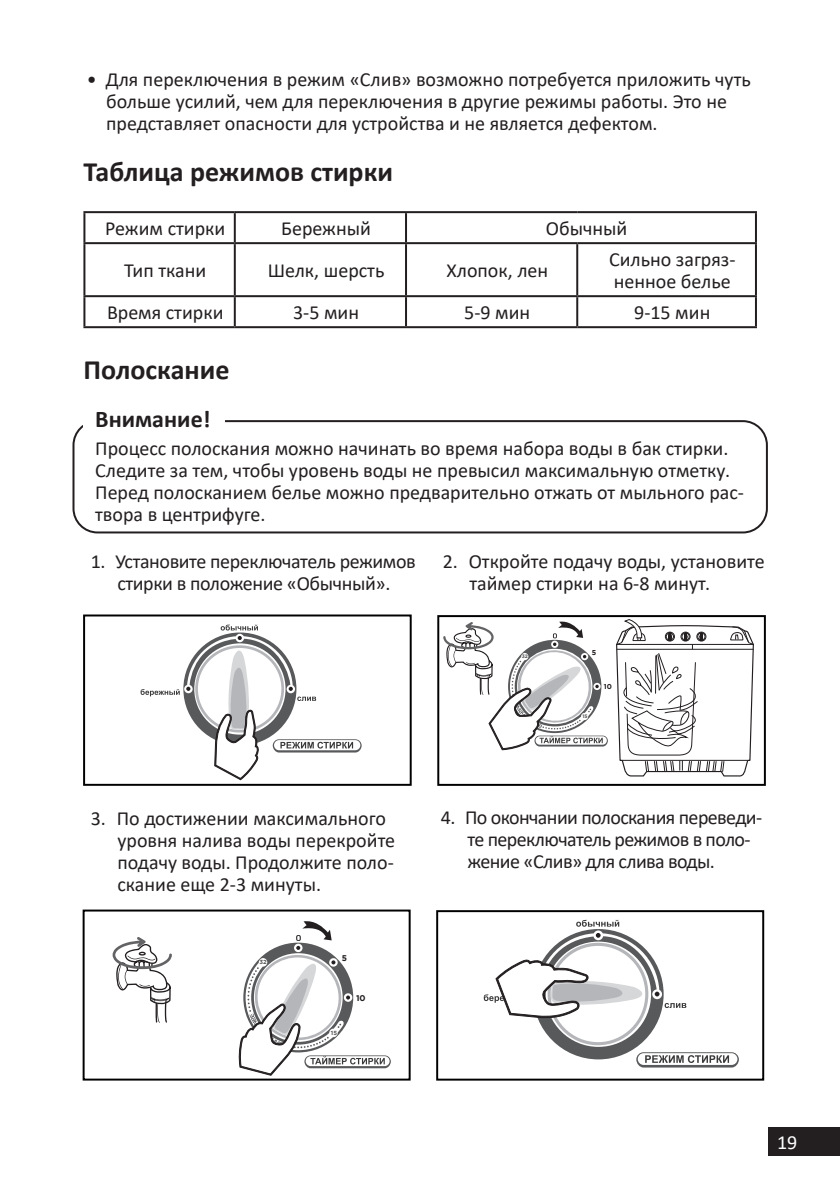
<style>
.page{position:relative;width:840px;height:1191px;background:#fff}
.page>*{position:absolute;margin:0;border:0;box-sizing:border-box;transform-origin:0 0}
.Заголовок_14{font:700 28px "Calibri";color:#231f20}
.Заголовок_12{font:700 24px "Calibri";color:#231f20}
.t1{font:20px/22px "Calibri";color:#231f20}
.t2{font:20px/22px "Calibri";letter-spacing:-.03em;color:#231f20}
.t3{font:20px/22px "Calibri";letter-spacing:-.02em;color:#231f20;text-align:center}
.t4{font:20px "Calibri";color:#fff}
.t5{font:700 8.4px "Gotham";color:#231f20}
.t6{font:700 7px "Gotham";color:#231f20}
.t7{font:700 5.8px "Gotham";color:#58595b}
.t8{font:700 5px "Gotham";color:#58595b}
</style>
<div class="page">
<div style="left:767px;top:1126px;width:72px;height:29px;background:#231f20"></div>
<hr style="left:83px;top:211px;width:152px;height:2px;background:#231f20">
<hr style="left:83px;top:213px;width:2px;height:29px;background:#231f20">
<hr style="left:235px;top:211px;width:171px;height:2px;background:#231f20">
<hr style="left:234px;top:213px;width:2px;height:29px;background:#231f20">
<hr style="left:406px;top:211px;width:171px;height:2px;background:#231f20">
<hr style="left:405px;top:213px;width:2px;height:29px;background:#231f20">
<hr style="left:577px;top:211px;width:179px;height:2px;background:#231f20">
<hr style="left:754px;top:213px;width:2px;height:29px;background:#231f20">
<hr style="left:83px;top:242px;width:152px;height:2px;background:#231f20">
<hr style="left:83px;top:244px;width:2px;height:51px;background:#231f20">
<hr style="left:235px;top:242px;width:171px;height:2px;background:#231f20">
<hr style="left:234px;top:244px;width:2px;height:51px;background:#231f20">
<hr style="left:406px;top:242px;width:171px;height:2px;background:#231f20">
<hr style="left:405px;top:244px;width:2px;height:51px;background:#231f20">
<hr style="left:577px;top:242px;width:179px;height:2px;background:#231f20">
<hr style="left:576px;top:244px;width:2px;height:51px;background:#231f20">
<hr style="left:754px;top:244px;width:2px;height:51px;background:#231f20">
<hr style="left:83px;top:295px;width:152px;height:2px;background:#231f20">
<hr style="left:83px;top:297px;width:2px;height:29px;background:#231f20">
<hr style="left:235px;top:295px;width:171px;height:2px;background:#231f20">
<hr style="left:234px;top:297px;width:2px;height:29px;background:#231f20">
<hr style="left:406px;top:295px;width:171px;height:2px;background:#231f20">
<hr style="left:405px;top:297px;width:2px;height:29px;background:#231f20">
<hr style="left:577px;top:295px;width:179px;height:2px;background:#231f20">
<hr style="left:576px;top:297px;width:2px;height:29px;background:#231f20">
<hr style="left:754px;top:297px;width:2px;height:29px;background:#231f20">
<hr style="left:83px;top:326px;width:152px;height:2px;background:#231f20">
<hr style="left:235px;top:326px;width:171px;height:2px;background:#231f20">
<hr style="left:406px;top:326px;width:171px;height:2px;background:#231f20">
<hr style="left:577px;top:326px;width:179px;height:2px;background:#231f20">
<div style="left:72px;top:420px;width:695px;height:113px;border:2px solid #231f20;border-radius:24px"></div>
<img style="left:84px;top:420px;width:140px;height:6px">
<div style="left:83px;top:614px;width:328px;height:172px;border:2px solid #000002"></div>
<div style="left:437px;top:615px;width:328px;height:171px;border:2px solid #000002"></div>
<svg style="left:140px;top:624px;width:221px;height:156px"></svg>
<svg style="left:616px;top:619px;width:138px;height:158px"></svg>
<svg style="left:443px;top:621px;width:164px;height:129px"></svg>
<div style="left:83px;top:909px;width:327px;height:171px;border:2px solid #000002"></div>
<div style="left:436px;top:910px;width:327px;height:170px;border:2px solid #000002"></div>
<svg style="left:112px;top:937px;width:60px;height:86px"></svg>
<svg style="left:483px;top:919px;width:255px;height:148px"></svg>
<svg style="left:238px;top:921px;width:152px;height:155px"></svg>
<p class="t1" style="left:106px;top:68px;width:645px;text-indent:-19px">• Для переключения в режим «Слив» возможно потребуется приложить чуть больше усилий, чем для переключения в другие режимы работы. Это не представляет опасности для устройства и не является дефектом.</p>
<p class="Заголовок_14" style="left:83px;top:152px;width:311px">Таблица режимов стирки</p>
<p class="t1" style="left:105px;top:217px;width:121px">Режим стирки</p>
<p class="t1" style="left:281px;top:217px;width:91px">Бережный</p>
<p class="t1" style="left:545px;top:217px;width:83px">Обычный</p>
<p class="t1" style="left:124px;top:259px;width:83px">Тип ткани</p>
<p class="t1" style="left:267px;top:259px;width:118px">Шелк, шерсть</p>
<p class="t1" style="left:446px;top:259px;width:103px">Хлопок, лен</p>
<p class="t1" style="left:608px;top:248px;width:128px">Сильно загряз&shy;ненное белье</p>
<p class="t1" style="left:107px;top:301px;width:118px">Время стирки</p>
<p class="t1" style="left:293px;top:301px;width:67px">3-5 мин</p>
<p class="t1" style="left:464px;top:301px;width:67px">5-9 мин</p>
<p class="t1" style="left:633px;top:301px;width:78px">9-15 мин</p>
<p class="Заголовок_14" style="left:83px;top:350px;width:147px">Полоскание</p>
<p class="Заголовок_12" style="left:95px;top:402px;width:117px">Внимание!</p>
<p class="t1" style="left:95px;top:437px;width:636px">Процесс полоскания можно начинать во время набора воды в бак стирки.<br>Следите за тем, чтобы уровень воды не превысил максимальную отметку.</p>
<p class="t1" style="left:95px;top:481px;width:650px">Перед полосканием белье можно предварительно отжать от мыльного рас&shy;твора в центрифуге.</p>
<p class="t3" style="left:91px;top:550px;width:326px">1. Установите переключатель режимов стирки в положение «Обычный».</p>
<p class="t1" style="left:469px;top:550px;width:297px;text-indent:-27px">2. Откройте подачу воды, установите таймер стирки на 6-8 минут.</p>
<p class="t8" style="left:521px;top:653px;width:8px">32</p>
<p class="t6" style="left:591px;top:649px;width:6px">5</p>
<p class="t8" style="left:582px;top:713px;width:7px">15</p>
<p class="t6" style="left:603px;top:682px;width:10px">10</p>
<p class="t1" style="left:117px;top:807px;width:279px;text-indent:-27px">3. По достижении максимального уровня налива воды перекройте подачу воды. Продолжите поло&shy;скание еще 2-3 минуты.</p>
<p class="t2" style="left:467px;top:806px;width:296px;text-indent:-27px">4. По окончании полоскания переведи&shy;те переключатель режимов в поло&shy;жение «Слив» для слива воды.</p>
<p class="t7" style="left:259px;top:959px;width:9px">32</p>
<p class="t5" style="left:341px;top:953px;width:7px">5</p>
<p class="t7" style="left:330px;top:1029px;width:8px">15</p>
<p class="t5" style="left:356px;top:993px;width:11px">10</p>
<p class="t4" style="left:776px;top:1128px;width:22px">19</p>
</div>
